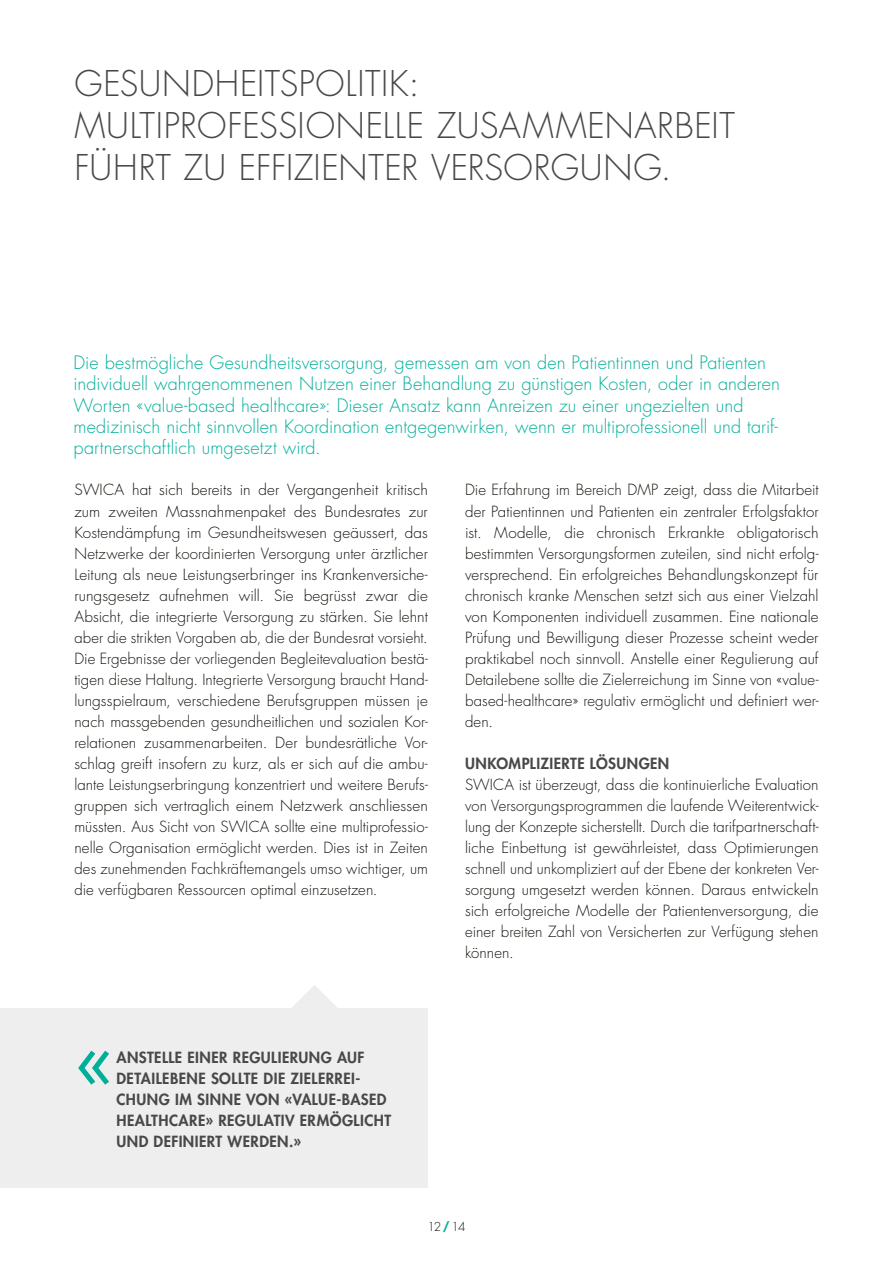
<style>
.page{position:relative;width:893px;height:1263px;background:#fff}
.page>*{position:absolute;margin:0;border:0;box-sizing:border-box;transform-origin:0 0}
.t1{font:500 72px "Futura Std";color:#00af9a}
.t2{font:300 34.5px/42px "Futura Std";letter-spacing:.015em;color:#474847}
.t3{font:300 18px/21px "Futura Std";letter-spacing:.005em;color:#00af9a}
.t4{font:300 15px/21px "Futura Std";letter-spacing:.005em;color:#12120d;text-align:justify}
.t5{font:800 15px/21px "Futura Std";letter-spacing:.03em;color:#474847}
.t6{font:300 12px "Futura Std";color:#12120d}
.s1{font-weight:700;color:#00af9a}
</style>
<div class="page">
<hr style="left:892px;top:0;width:1px;height:1263px;background:#eee">
<div style="left:0;top:1008px;width:428px;height:180px;background:#eee"></div>
<svg style="left:292px;top:985px;width:45px;height:23px"></svg>
<h2 class="t2" style="left:74px;top:64px;width:662px">GESUNDHEITSPOLITIK:<br>MULTIPROFESSIONELLE ZUSAMMENARBEIT<br>FÜHRT ZU EFFIZIENTER VERSORGUNG.</h2>
<p class="t3" style="left:74px;top:353px;width:708px">Die bestmögliche Gesundheitsversorgung, gemessen am von den Patientinnen und Patienten individuell wahrgenommenen Nutzen einer Behandlung zu günstigen Kosten, oder in anderen Worten «value-based healthcare»: Dieser Ansatz kann Anreizen zu einer ungezielten und medizinisch nicht sinnvollen Koordination entgegenwirken, wenn er multiprofessionell und tarif&shy;partnerschaftlich umgesetzt wird.</p>
<p class="t4" style="left:74px;top:480px;width:355px">SWICA hat sich bereits in der Vergangenheit kritisch zum zweiten Massnahmenpaket des Bundesrates zur Kostendämpfung im Gesundheitswesen geäussert, das Netzwerke der koordinierten Versorgung unter ärztlicher Leitung als neue Leistungserbringer ins Krankenversiche&shy;rungsgesetz aufnehmen will. Sie begrüsst zwar die Absicht, die integrierte Versorgung zu stärken. Sie lehnt aber die strikten Vorgaben ab, die der Bundesrat vorsieht.<br>Die Ergebnisse der vorliegenden Begleitevaluation bestä&shy;tigen diese Haltung. Integrierte Versorgung braucht Hand&shy;lungsspielraum, verschiedene Berufsgruppen müssen je nach massgebenden gesundheitlichen und sozialen Kor&shy;relationen zusammenarbeiten. Der bundesrätliche Vor&shy;schlag greift insofern zu kurz, als er sich auf die ambu&shy;lante Leistungserbringung konzentriert und weitere Berufs&shy;gruppen sich vertraglich einem Netzwerk anschliessen müssten. Aus Sicht von SWICA sollte eine multiprofessio&shy;nelle Organisation ermöglicht werden. Dies ist in Zeiten des zunehmenden Fachkräftemangels umso wichtiger, um die verfügbaren Ressourcen optimal einzusetzen.</p>
<p class="t4" style="left:465px;top:480px;width:355px">Die Erfahrung im Bereich DMP zeigt, dass die Mitarbeit der Patientinnen und Patienten ein zentraler Erfolgsfaktor ist. Modelle, die chronisch Erkrankte obligatorisch bestimmten Versorgungsformen zuteilen, sind nicht erfolg&shy;versprechend. Ein erfolgreiches Behandlungskonzept für chronisch kranke Menschen setzt sich aus einer Vielzahl von Komponenten individuell zusammen. Eine nationale Prüfung und Bewilligung dieser Prozesse scheint weder praktikabel noch sinnvoll. Anstelle einer Regulierung auf Detailebene sollte die Zielerreichung im Sinne von «value&shy;based-healthcare» regulativ ermöglicht und definiert wer&shy;den.</p>
<p class="t5" style="left:465px;top:752px;width:206px">UNKOMPLIZIERTE LÖSUNGEN</p>
<p class="t4" style="left:465px;top:774px;width:355px">SWICA ist überzeugt, dass die kontinuierliche Evaluation von Versorgungsprogrammen die laufende Weiterentwick&shy;lung der Konzepte sicherstellt. Durch die tarifpartnerschaft&shy;liche Einbettung ist gewährleistet, dass Optimierungen schnell und unkompliziert auf der Ebene der konkreten Ver&shy;sorgung umgesetzt werden können. Daraus entwickeln sich erfolgreiche Modelle der Patientenversorgung, die einer breiten Zahl von Versicherten zur Verfügung stehen können.</p>
<h1 class="t1" style="left:76px;top:1024px;width:39px">«</h1>
<p class="t5" style="left:116px;top:1047px;width:276px">ANSTELLE EINER REGULIERUNG AUF<br>DETAILEBENE SOLLTE DIE ZIELERREI-<br>CHUNG IM SINNE VON «VALUE-BASED<br>HEALTHCARE» REGULATIV ERMÖGLICHT<br>UND DEFINIERT WERDEN.»</p>
<p class="t6" style="left:427px;top:1219px;width:40px">12 <span class="s1">/</span> 14</p>
</div>
